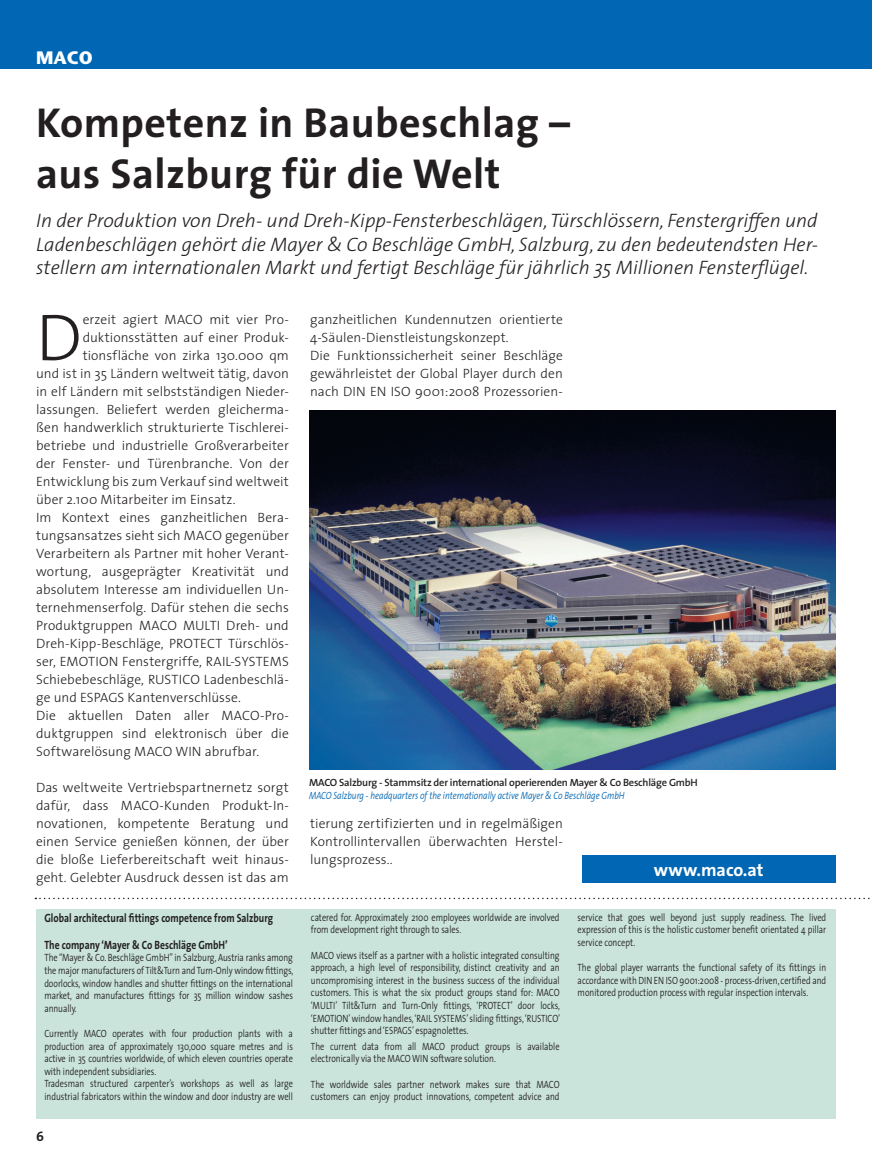
<style>
.page{position:relative;width:872px;height:1170px;background:#fff}
.page>*{position:absolute;margin:0;border:0;box-sizing:border-box;transform-origin:0 0}
.t1{font:300 66.9px "The Sans";color:#231f20}
.t2{font:700 42px/50.4px "The Sans";letter-spacing:.01em;color:#231f20}
.t3{font:italic 300 19.5px/23.4px "The Sans";color:#231f20;text-align:justify}
.t4{font:700 18px "The Sans";color:#fff}
.t5{font:700 18px "Stone Sans";color:#fff}
.t6{font:300 13.5px/18px "The Sans";letter-spacing:.005em;color:#231f20;text-align:justify}
.t7{font:700 13.5px "The Sans";color:#231f20}
.t8{font:700 12px "The Sans";color:#231f20;scale:.8 1}
.t9{font:300 10.5px/12.6px "The Sans";color:#231f20;text-align:justify;scale:.8 1}
.t10{font:italic 300 10.5px "The Sans";color:#0166b3;scale:.8 1}
.t11{font:600 10.5px "The Sans";letter-spacing:-.02em;color:#231f20}
</style>
<div class="page">
<div style="left:0;top:0;width:872px;height:68px;background:#0166b3"></div>
<div style="left:36px;top:909px;width:800px;height:209px;background:#cae4dc"></div>
<div style="left:582px;top:855px;width:254px;height:27px;background:#0166b3"></div>
<svg style="left:35px;top:897px;width:835px;height:2px"></svg>
<img style="left:309px;top:410px;width:527px;height:359px">
<h3 class="t5" style="left:36px;top:47px;width:58px">MACO</h3>
<h2 class="t2" style="left:36px;top:97px;width:535px">Kompetenz in Baubeschlag – aus Salzburg für die Welt</h2>
<p class="t3" style="left:36px;top:208px;width:783px">In der Produktion von Dreh- und Dreh-Kipp-Fensterbeschlägen, Türschlössern, Fenstergriffen und Ladenbeschlägen gehört die Mayer &amp; Co Beschläge GmbH, Salzburg, zu den bedeutendsten Her&shy;stellern am internationalen Markt und fertigt Beschläge für jährlich 35 Millionen Fensterflügel.</p>
<h1 class="t1" style="left:36px;top:282px;width:47px">D</h1>
<p class="t6" style="left:83px;top:310px;width:208px">erzeit agiert MACO mit vier Pro-</p>
<p class="t6" style="left:310px;top:310px;width:254px;text-align:left">ganzheitlichen Kundennutzen orientierte 4-Säulen-Dienstleistungskonzept.<br>Die Funktionssicherheit seiner Beschläge gewährleistet der Global Player durch den nach DIN EN ISO 9001:2008 Prozessorien-</p>
<p class="t6" style="left:83px;top:328px;width:208px">duktionsstätten auf einer Produk-</p>
<p class="t6" style="left:83px;top:346px;width:208px">tionsfläche von zirka 130.000 qm</p>
<p class="t6" style="left:36px;top:364px;width:254px">und ist in 35 Ländern weltweit tätig, davon</p>
<p class="t6" style="left:36px;top:382px;width:254px">in elf Ländern mit selbstständigen Nieder-</p>
<p class="t6" style="left:36px;top:400px;width:254px">lassungen. Beliefert werden gleicherma-</p>
<p class="t6" style="left:36px;top:418px;width:254px">ßen handwerklich strukturierte Tischlerei-</p>
<p class="t6" style="left:36px;top:436px;width:254px">betriebe und industrielle Großverarbeiter</p>
<p class="t6" style="left:36px;top:454px;width:254px">der Fenster- und Türenbranche. Von der</p>
<p class="t6" style="left:36px;top:472px;width:254px">Entwicklung bis zum Verkauf sind weltweit</p>
<p class="t6" style="left:36px;top:490px;width:201px">über 2.100 Mitarbeiter im Einsatz.</p>
<p class="t6" style="left:36px;top:508px;width:254px">Im Kontext eines ganzheitlichen Bera-</p>
<p class="t6" style="left:36px;top:526px;width:254px">tungsansatzes sieht sich MACO gegenüber</p>
<p class="t6" style="left:36px;top:544px;width:254px">Verarbeitern als Partner mit hoher Verant-</p>
<p class="t6" style="left:36px;top:562px;width:254px">wortung, ausgeprägter Kreativität und</p>
<p class="t6" style="left:36px;top:580px;width:254px">absolutem Interesse am individuellen Un-</p>
<p class="t6" style="left:36px;top:598px;width:254px">ternehmenserfolg. Dafür stehen die sechs</p>
<p class="t6" style="left:36px;top:616px;width:254px">Produktgruppen MACO MULTI Dreh- und</p>
<p class="t6" style="left:36px;top:634px;width:254px">Dreh-Kipp-Beschläge, PROTECT Türschlös-</p>
<p class="t6" style="left:36px;top:652px;width:254px">ser, EMOTION Fenstergriffe, RAIL-SYSTEMS</p>
<p class="t6" style="left:36px;top:670px;width:254px">Schiebebeschläge, RUSTICO Ladenbeschlä-</p>
<p class="t6" style="left:36px;top:688px;width:206px">ge und ESPAGS Kantenverschlüsse.</p>
<p class="t6" style="left:36px;top:706px;width:254px">Die aktuellen Daten aller MACO-Pro-</p>
<p class="t6" style="left:36px;top:724px;width:254px">duktgruppen sind elektronisch über die</p>
<p class="t6" style="left:36px;top:742px;width:224px">Softwarelösung MACO WIN abrufbar.</p>
<p class="t6" style="left:36px;top:778px;width:254px">Das weltweite Vertriebspartnernetz sorgt dafür, dass MACO-Kunden Produkt-In&shy;novationen, kompetente Beratung und einen Service genießen können, der über die bloße Lieferbereitschaft weit hinaus&shy;geht. Gelebter Ausdruck dessen ist das am</p>
<p class="t11" style="left:309px;top:773px;width:390px">MACO Salzburg - Stammsitz der international operierenden Mayer &amp; Co Beschläge GmbH</p>
<p class="t10" style="left:309px;top:786px;width:396px">MACO Salzburg - headquarters of the internationally active Mayer &amp; Co Beschläge GmbH</p>
<p class="t6" style="left:310px;top:814px;width:254px">tierung zertifizierten und in regelmäßigen Kontrollintervallen überwachten Herstel&shy;lungsprozess..</p>
<h3 class="t4" style="left:654px;top:854px;width:111px">www.maco.at</h3>
<p class="t8" style="left:44px;top:907px;width:287px">Global architectural fittings competence from Salzburg</p>
<p class="t8" style="left:44px;top:934px;width:231px">The company ‘Mayer &amp; Co Beschläge GmbH’</p>
<p class="t9" style="left:44px;top:951px;width:313px">The “Mayer &amp; Co. Beschläge GmbH” in Salzburg, Austria ranks among the major manufacturers of Tilt&amp;Turn and Turn-Only window fittings, doorlocks, window handles and shutter fittings on the international market, and manufactures fittings for 35 million window sashes annually.</p>
<p class="t9" style="left:44px;top:1026px;width:312px;text-align:left">Currently MACO operates with four production plants with a production area of approximately 130,000 square metres and is active in 35 countries worldwide, of which eleven countries operate with independent subsidiaries.<br>Tradesman structured carpenter’s workshops as well as large industrial fabricators within the window and door industry are well</p>
<p class="t7" style="left:36px;top:1124px;width:9px">6</p>
<p class="t9" style="left:311px;top:910px;width:312px">catered for. Approximately 2100 employees worldwide are involved from development right through to sales.</p>
<p class="t9" style="left:311px;top:948px;width:313px">MACO views itself as a partner with a holistic integrated consulting approach, a high level of responsibility, distinct creativity and an uncompromising interest in the business success of the individual customers. This is what the six product groups stand for: MACO ‘MULTI’ Tilt&amp;Turn and Turn-Only fittings, ‘PROTECT’ door locks, ‘EMOTION’ window handles, ‘RAIL SYSTEMS’ sliding fittings, ‘RUSTICO’ shutter fittings and ‘ESPAGS’ espagnolettes.</p>
<p class="t9" style="left:311px;top:1039px;width:312px">The current data from all MACO product groups is available electronically via the MACO WIN software solution.</p>
<p class="t9" style="left:311px;top:1077px;width:312px">The worldwide sales partner network makes sure that MACO customers can enjoy product innovations, competent advice and</p>
<p class="t9" style="left:577px;top:910px;width:312px">service that goes well beyond just supply readiness. The lived expression of this is the holistic customer benefit orientated 4 pillar service concept.</p>
<p class="t9" style="left:577px;top:960px;width:312px">The global player warrants the functional safety of its fittings in accordance with DIN EN ISO 9001:2008 - process-driven, certified and monitored production process with regular inspection intervals.</p>
</div>
